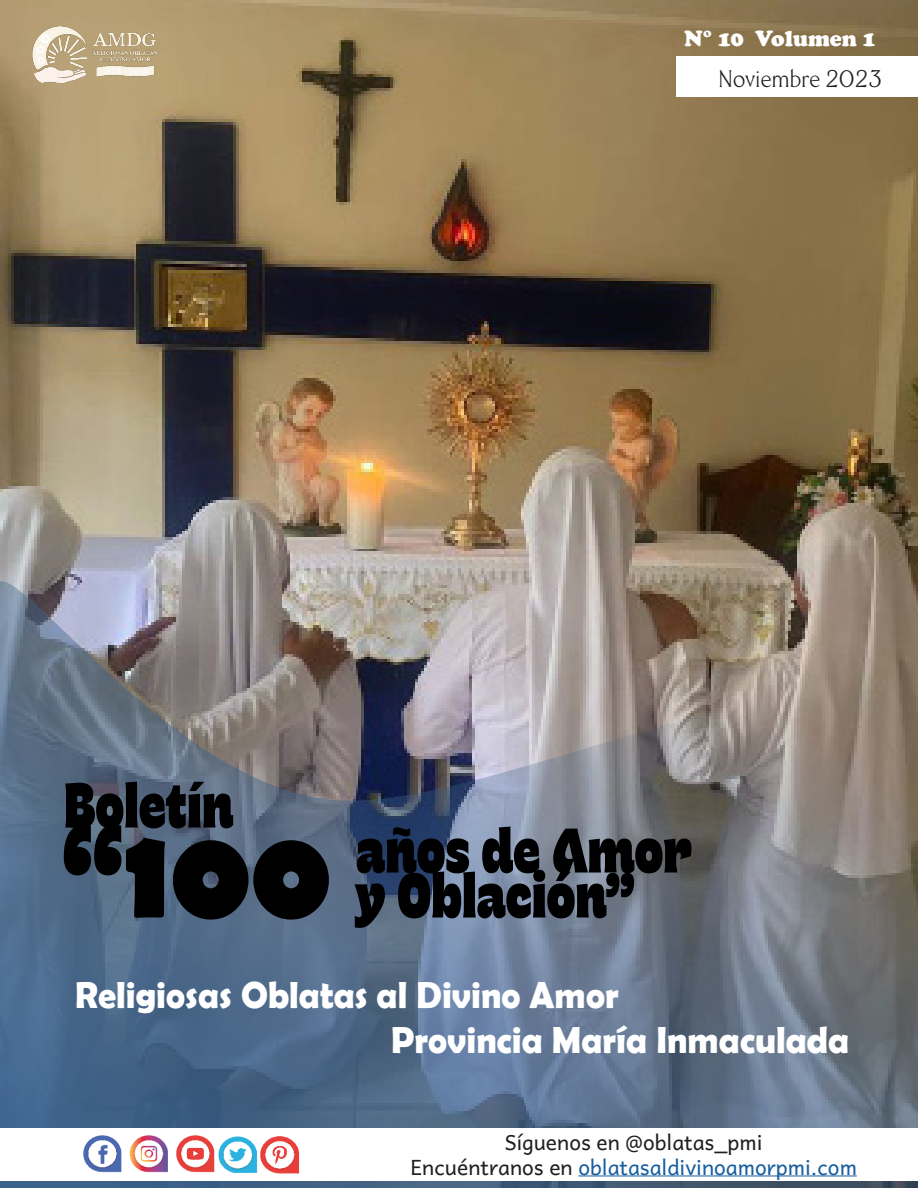
<style>
.page{position:relative;width:918px;height:1188px;background:#fff}
.page>*{position:absolute;margin:0;border:0;box-sizing:border-box;transform-origin:0 0}
.t1{font:61.5px "Freitag Display Trial M";letter-spacing:-.005em;color:#000001;scale:.95 1}
.t2{font:700 37.8px "Berlin Sans FB Demi";color:#fff;scale:.95 1}
.t3{font:100 24px "Mondia";color:#231f20}
.t4{font:900 22.5px "Cooper";color:#fff}
.t5{font:21px "Andika Basic";color:#175d9e}
.t6{font:21px "Andika Basic";color:#231f20}
.s1{font-size:127.5px}
.s2{font-family:"Berlin Sans FB";font-weight:700;font-size:127.5px}
.s3{color:#231f20}
</style>
<div class="page">
<img style="left:0;top:0;width:918px;height:580px">
<div style="left:676px;top:56px;width:242px;height:41px;background:#fff"></div>
<img style="left:0;top:580px;width:918px;height:608px">
<div style="left:0;top:1128px;width:918px;height:53px;background:#fff"></div>
<img style="left:223px;top:1136px;width:35px;height:37px">
<img style="left:71px;top:1125px;width:152px;height:48px">
<img style="left:260px;top:1136px;width:40px;height:38px">
<hr style="left:578px;top:1176px;width:279px;height:1px;background:#175d9e">
<img style="left:23px;top:23px;width:143px;height:64px">
<p class="t4" style="left:684px;top:25px;width:193px">N° 10 Volumen 1</p>
<p class="t3" style="left:719px;top:64px;width:165px">Noviembre 2023</p>
<p class="t1" style="left:64px;top:770px;width:180px">Boletín</p>
<p class="t1" style="left:61px;top:815px;width:665px"><span class="s1">“</span><span class="s2">100</span> años de Amor</p>
<p class="t1" style="left:356px;top:860px;width:296px">y Oblación”</p>
<p class="t2" style="left:75px;top:973px;width:574px">Religiosas Oblatas al Divino Amor</p>
<p class="t2" style="left:391px;top:1018px;width:484px">Provincia María Inmaculada</p>
<p class="t6" style="left:505px;top:1123px;width:259px">Síguenos en @oblatas_pmi</p>
<p class="t5" style="left:410px;top:1148px;width:448px"><span class="s3">Encuéntranos en</span> oblatasaldivinoamorpmi.com</p>
</div>
